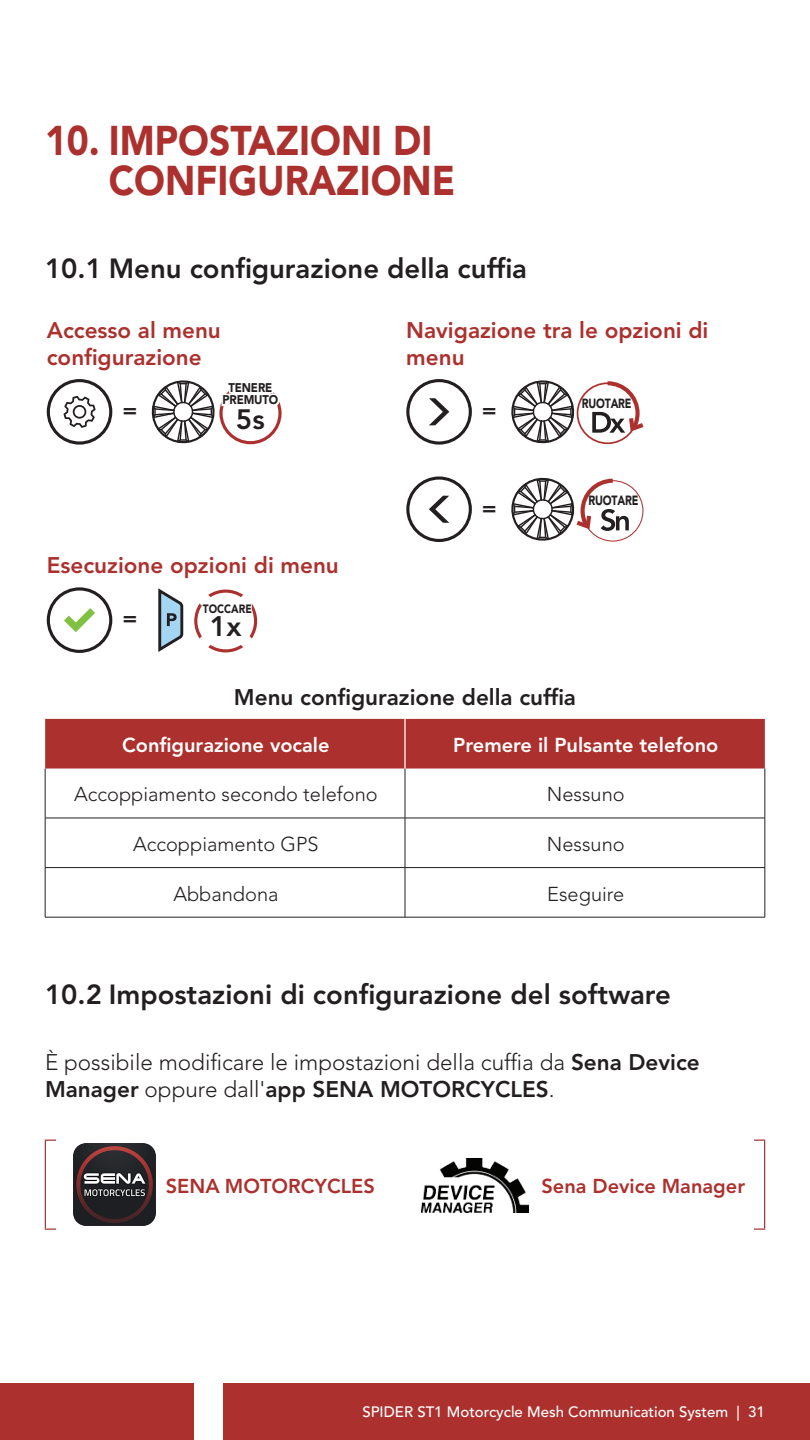
<style>
.page{position:relative;width:810px;height:1440px;background:#fff}
.page>*{position:absolute;margin:0;border:0;box-sizing:border-box;transform-origin:0 0}
.t1{font:900 41.25px/40px "Avenir LT Std";color:#ac312e;scale:.9 1}
.t2{font:800 28.12px "Avenir LT Std";color:#231f20}
.t3{font:800 27.88px "Avenir LT Std";color:#231f20}
.t4{font:800 27.5px "Avenir LT Std";color:#231f20}
.t5{font:300 22.5px/27px "Avenir LT Std";color:#231f20}
.t6{font:800 22.5px/27px "Avenir LT Std";color:#ac312e}
.t7{font:800 22.5px "Avenir LT Std";color:#231f20}
.t8{font:300 20px "Avenir LT Std";color:#231f20}
.t9{font:800 20px "Avenir LT Std";color:#fff}
.t10{font:800 20px "Avenir LT Std";color:#ac312e}
.t11{font:500 15px "Avenir LT Std";color:#fff}
.t12{font:900 13.25px "Avenir LT Std";letter-spacing:-.02em;color:#231f20;scale:.8 1}
.t13{font:900 12.62px/12.6px "Avenir LT Std";letter-spacing:-.01em;color:#231f20;text-align:center;scale:.9 1}
.t14{font:900 12px "Avenir LT Std";color:#231f20;scale:.85 1}
.s1{font-weight:800}
</style>
<div class="page">
<div style="left:0;top:1383px;width:194px;height:57px;background:#ac312e"></div>
<div style="left:223px;top:1383px;width:587px;height:57px;background:#ac312e"></div>
<svg style="left:47px;top:379px;width:65px;height:66px"></svg>
<svg style="left:152px;top:380px;width:130px;height:64px"></svg>
<svg style="left:406px;top:379px;width:66px;height:66px"></svg>
<svg style="left:511px;top:380px;width:132px;height:64px"></svg>
<svg style="left:406px;top:476px;width:66px;height:66px"></svg>
<svg style="left:511px;top:478px;width:132px;height:64px"></svg>
<svg style="left:47px;top:587px;width:65px;height:66px"></svg>
<svg style="left:158px;top:588px;width:25px;height:64px"></svg>
<svg style="left:194px;top:590px;width:63px;height:62px"></svg>
<div style="left:45px;top:719px;width:720px;height:50px;background:#ac312e"></div>
<hr style="left:45px;top:769px;width:1px;height:49px;background:#231f20">
<hr style="left:405px;top:769px;width:1px;height:49px;background:#231f20">
<hr style="left:765px;top:769px;width:1px;height:49px;background:#231f20">
<hr style="left:45px;top:818px;width:360px;height:1px;background:#231f20">
<hr style="left:45px;top:818px;width:1px;height:49px;background:#231f20">
<hr style="left:405px;top:818px;width:360px;height:1px;background:#231f20">
<hr style="left:405px;top:818px;width:1px;height:49px;background:#231f20">
<hr style="left:765px;top:818px;width:1px;height:49px;background:#231f20">
<hr style="left:45px;top:867px;width:360px;height:1px;background:#231f20">
<hr style="left:45px;top:868px;width:1px;height:49px;background:#231f20">
<hr style="left:405px;top:867px;width:360px;height:1px;background:#231f20">
<hr style="left:405px;top:868px;width:1px;height:49px;background:#231f20">
<hr style="left:765px;top:868px;width:1px;height:49px;background:#231f20">
<hr style="left:45px;top:917px;width:360px;height:1px;background:#231f20">
<hr style="left:405px;top:917px;width:360px;height:1px;background:#231f20">
<hr style="left:404px;top:719px;width:2px;height:50px;background:#fff">
<hr style="left:45px;top:1141px;width:1px;height:88px;background:#a23837">
<hr style="left:764px;top:1141px;width:1px;height:88px;background:#a23837">
<img style="left:74px;top:1144px;width:82px;height:82px">
<img style="left:421px;top:1158px;width:108px;height:55px">
<h1 class="t1" style="left:109px;top:121px;width:386px;text-indent:-64px">10. IMPOSTAZIONI DI<br>CONFIGURAZIONE</h1>
<p class="t4" style="left:45px;top:253px;width:483px">10.1 Menu configurazione della cuffia</p>
<p class="t6" style="left:47px;top:317px;width:176px">Accesso al menu configurazione</p>
<p class="t7" style="left:122px;top:397px;width:16px">=</p>
<p class="t3" style="left:236px;top:403px;width:30px">5s</p>
<p class="t6" style="left:406px;top:317px;width:304px">Navigazione tra le opzioni di menu</p>
<p class="t13" style="left:222px;top:381px;width:64px">TENERE<br>PREMUTO</p>
<p class="t12" style="left:582px;top:395px;width:64px">RUOTARE</p>
<p class="t7" style="left:482px;top:397px;width:16px">=</p>
<p class="t6" style="left:47px;top:552px;width:294px">Esecuzione opzioni di menu</p>
<p class="t7" style="left:122px;top:605px;width:16px">=</p>
<p class="t2" style="left:210px;top:610px;width:33px">1x</p>
<p class="t14" style="left:203px;top:601px;width:59px">TOCCARE</p>
<p class="t7" style="left:482px;top:494px;width:16px">=</p>
<p class="t12" style="left:589px;top:492px;width:64px">RUOTARE</p>
<p class="t7" style="left:234px;top:684px;width:344px">Menu configurazione della cuffia</p>
<p class="t9" style="left:122px;top:733px;width:209px">Configurazione vocale</p>
<p class="t9" style="left:453px;top:733px;width:267px">Premere il Pulsante telefono</p>
<p class="t8" style="left:74px;top:783px;width:305px">Accoppiamento secondo telefono</p>
<p class="t8" style="left:547px;top:783px;width:79px">Nessuno</p>
<p class="t8" style="left:133px;top:832px;width:187px">Accoppiamento GPS</p>
<p class="t8" style="left:547px;top:832px;width:79px">Nessuno</p>
<p class="t8" style="left:173px;top:882px;width:107px">Abbandona</p>
<p class="t8" style="left:547px;top:882px;width:79px">Eseguire</p>
<p class="t4" style="left:45px;top:978px;width:627px">10.2 Impostazioni di configurazione del software</p>
<p class="t5" style="left:45px;top:1049px;width:656px">È possibile modificare le impostazioni della cuffia da <span class="s1">Sena Device<br>Manager</span> oppure dall'<span class="s1">app SENA MOTORCYCLES</span>.</p>
<p class="t10" style="left:166px;top:1174px;width:211px">SENA MOTORCYCLES</p>
<p class="t10" style="left:541px;top:1174px;width:205px">Sena Device Manager</p>
<p class="t11" style="left:362px;top:1403px;width:404px">SPIDER ST1 Motorcycle Mesh Communication System | 31</p>
</div>
